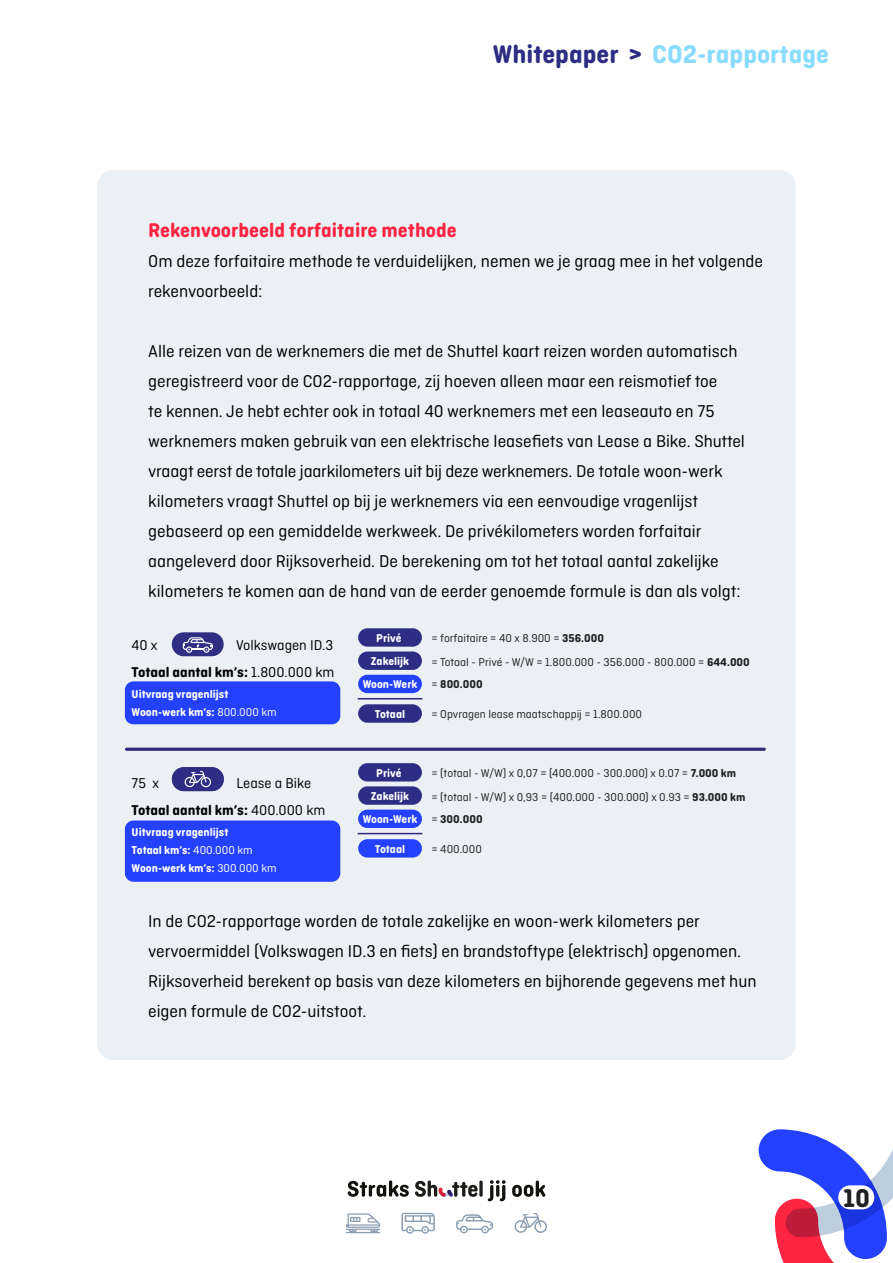
<style>
.page{position:relative;width:893px;height:1263px;background:#fff}
.page>*{position:absolute;margin:0;border:0;box-sizing:border-box;transform-origin:0 0}
.t1{font:700 27px "Ciutadella Rounded";color:#8adcff}
.t2{font:700 27px "Ciutadella Rounded";color:#212121}
.t3{font:700 21px "Ciutadella Rounded";color:#ff2441}
.t4{font:18px/30px "Ciutadella Rounded";color:#000}
.t5{font:15px/27px "Ciutadella Rounded";color:#000;text-align:right}
.t6{font:12px/22.5px "Ciutadella Rounded";color:#212121}
.t7{font:700 12px/18px "Ciutadella Rounded";color:#fff}
.s1{color:#2d2e83}
.s2{font-weight:700}
.s3{font-weight:400}
.s4{font-weight:700;color:#fff}
</style>
<div class="page">
<svg style="left:346px;top:1213px;width:34px;height:20px"></svg>
<svg style="left:514px;top:1213px;width:33px;height:20px"></svg>
<svg style="left:401px;top:1213px;width:34px;height:21px"></svg>
<svg style="left:456px;top:1214px;width:37px;height:19px"></svg>
<svg style="left:759px;top:1129px;width:134px;height:134px"></svg>
<div style="left:838px;top:1185px;width:36px;height:24px;background:#fff;border-radius:12px"></div>
<svg style="left:479px;top:1180px;width:4px;height:17px"></svg>
<svg style="left:415px;top:1180px;width:63px;height:17px"></svg>
<svg style="left:347px;top:1180px;width:62px;height:17px"></svg>
<svg style="left:488px;top:1180px;width:18px;height:21px"></svg>
<svg style="left:512px;top:1180px;width:33px;height:17px"></svg>
<div style="left:97px;top:170px;width:699px;height:890px;background:#ebf0f5;border-radius:16px"></div>
<div style="left:125px;top:681px;width:215px;height:43px;background:#2441ff;border-radius:9px"></div>
<div style="left:125px;top:820px;width:215px;height:62px;background:#2441ff;border-radius:9px"></div>
<div style="left:172px;top:632px;width:52px;height:24px;background:#2e2e82;border-radius:12px"></div>
<svg style="left:183px;top:637px;width:30px;height:16px"></svg>
<div style="left:358px;top:628px;width:64px;height:19px;background:#2d2e83;border-radius:9px"></div>
<div style="left:358px;top:651px;width:64px;height:19px;background:#2d2e83;border-radius:9px"></div>
<div style="left:358px;top:675px;width:64px;height:18px;background:#2441ff;border-radius:9px"></div>
<div style="left:358px;top:704px;width:64px;height:19px;background:#2d2e83;border-radius:9px"></div>
<hr style="left:358px;top:698px;width:64px;height:1px;background:#302878">
<div style="left:358px;top:763px;width:64px;height:18px;background:#2d2e83;border-radius:9px"></div>
<div style="left:358px;top:786px;width:64px;height:19px;background:#2d2e83;border-radius:9px"></div>
<div style="left:358px;top:810px;width:64px;height:18px;background:#2441ff;border-radius:9px"></div>
<div style="left:358px;top:839px;width:64px;height:18px;background:#2441ff;border-radius:9px"></div>
<hr style="left:358px;top:833px;width:64px;height:1px;background:#302878">
<hr style="left:126px;top:748px;width:638px;height:3px;background:#302878">
<div style="left:172px;top:767px;width:52px;height:24px;background:#2d2e83;border-radius:12px"></div>
<svg style="left:184px;top:771px;width:28px;height:17px"></svg>
<h1 class="t1" style="left:493px;top:38px;width:338px"><span class="s1">Whitepaper &gt;</span> CO2-rapportage</h1>
<p class="t3" style="left:148px;top:218px;width:310px">Rekenvoorbeeld forfaitaire methode</p>
<p class="t4" style="left:148px;top:246px;width:616px">Om deze forfaitaire methode te verduidelijken, nemen we je graag mee in het volgende rekenvoorbeeld:</p>
<p class="t4" style="left:148px;top:336px;width:598px">Alle reizen van de werknemers die met de Shuttel kaart reizen worden automatisch geregistreerd voor de CO2-rapportage, zij hoeven alleen maar een reismotief toe<br>te kennen. Je hebt echter ook in totaal 40 werknemers met een leaseauto en 75 werknemers maken gebruik van een elektrische leasefiets van Lease a Bike. Shuttel vraagt eerst de totale jaarkilometers uit bij deze werknemers. De totale woon-werk kilometers vraagt Shuttel op bij je werknemers via een eenvoudige vragenlijst gebaseerd op een gemiddelde werkweek. De privékilometers worden forfaitair aangeleverd door Rijksoverheid. De berekening om tot het totaal aantal zakelijke kilometers te komen aan de hand van de eerder genoemde formule is dan als volgt:</p>
<p class="t5" style="left:132px;top:631px;width:204px">Volkswagen ID.3<br><span class="s2">Totaal aantal km’s:</span> 1.800.000 km</p>
<p class="t7" style="left:132px;top:685px;width:147px">Uitvraag vragenlijst<br>Woon-werk km’s: <span class="s3">800.000 km</span></p>
<p class="t5" style="left:132px;top:631px;width:27px">40 x</p>
<p class="t5" style="left:132px;top:770px;width:195px;text-align:left;text-indent:105px">Lease a Bike<br><span class="s2">Totaal aantal km’s:</span> 400.000 km</p>
<p class="t7" style="left:132px;top:823px;width:146px">Uitvraag vragenlijst<br>Totaal km’s: <span class="s3">400.000 km<br></span>Woon-werk km’s: <span class="s3">300.000 km</span></p>
<p class="t5" style="left:132px;top:770px;width:29px">75 x</p>
<p class="t7" style="left:376px;top:629px;width:27px">Privé</p>
<p class="t6" style="left:431px;top:627px;width:174px">= forfaitaire = 40 x 8.900 = <span class="s2">356.000</span></p>
<p class="t7" style="left:371px;top:652px;width:40px">Zakelijk</p>
<p class="t6" style="left:363px;top:651px;width:389px;text-indent:69px">= Totaal - Privé - W/W = 1.800.000 - 356.000 - 800.000 = <span class="s2">644.000<br></span><span class="s4">Woon-Werk</span> = <span class="s2">800.000</span></p>
<p class="t7" style="left:375px;top:705px;width:32px">Totaal</p>
<p class="t6" style="left:431px;top:703px;width:212px">= Opvragen lease maatschappij = 1.800.000</p>
<p class="t7" style="left:376px;top:764px;width:27px">Privé</p>
<p class="t6" style="left:431px;top:762px;width:306px">= (totaal - W/W) x 0,07 = (400.000 - 300.000) x 0.07 = <span class="s2">7.000 km</span></p>
<p class="t7" style="left:371px;top:787px;width:40px">Zakelijk</p>
<p class="t6" style="left:363px;top:786px;width:384px;text-indent:69px">= (totaal - W/W) x 0,93 = (400.000 - 300.000) x 0.93 = <span class="s2">93.000 km<br></span><span class="s4">Woon-Werk</span> = <span class="s2">300.000</span></p>
<p class="t7" style="left:375px;top:840px;width:32px">Totaal</p>
<p class="t6" style="left:431px;top:838px;width:52px">= 400.000</p>
<p class="t4" style="left:148px;top:906px;width:610px">In de CO2-rapportage worden de totale zakelijke en woon-werk kilometers per vervoermiddel (Volkswagen ID.3 en fiets) en brandstoftype (elektrisch) opgenomen.<br>Rijksoverheid berekent op basis van deze kilometers en bijhorende gegevens met hun eigen formule de CO2-uitstoot.</p>
<h1 class="t2" style="left:843px;top:1182px;width:28px">10</h1>
</div>
